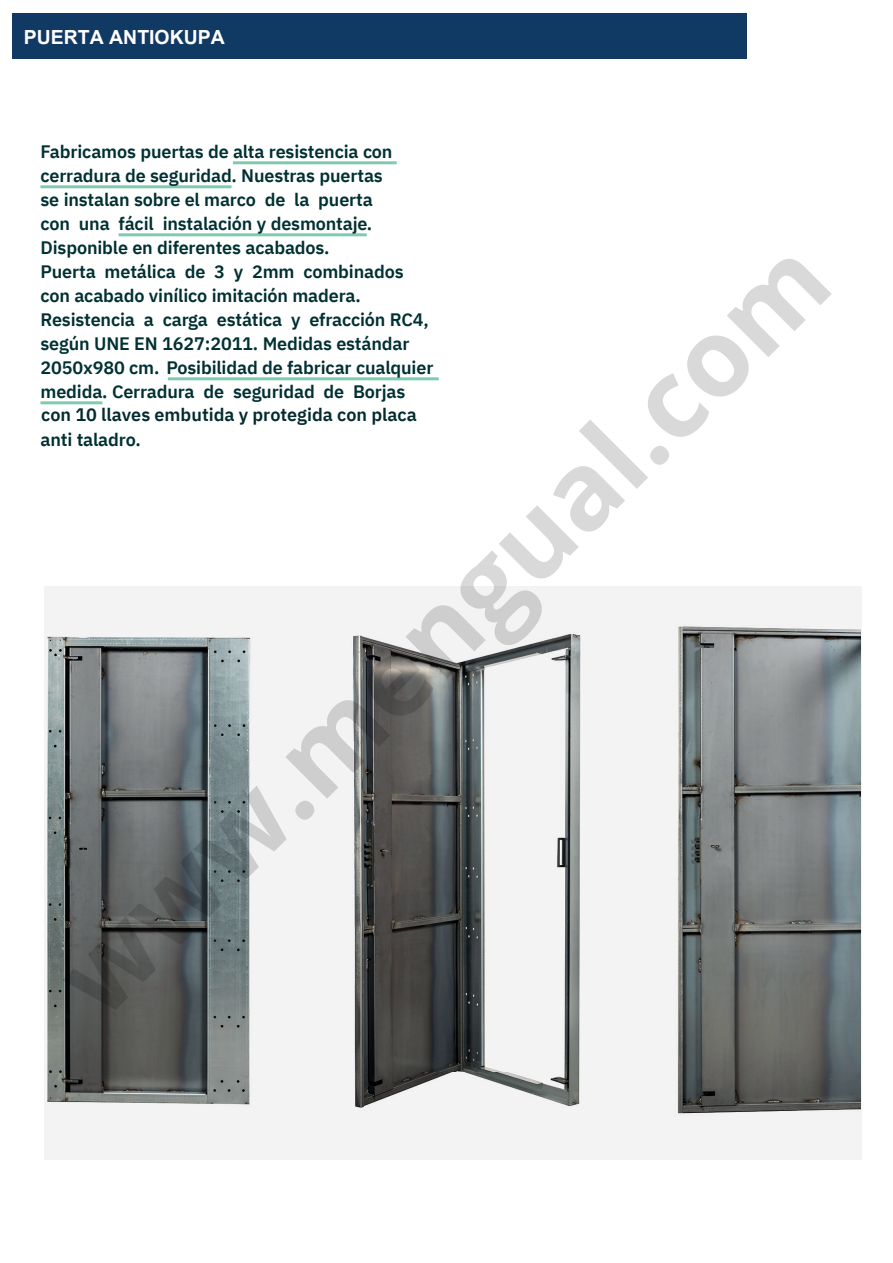
<style>
.page{position:relative;width:893px;height:1263px;background:#fff}
.page>*{position:absolute;margin:0;border:0;box-sizing:border-box;transform-origin:0 0}
.t1{font:700 108px "Open Sans";color:rgb(0 0 0/.15)}
.t2{font:700 19.5px "Arial";color:#fff}
.t3{font:600 18px/24px "IBM Plex Sans";letter-spacing:-.01em;color:#013032}
.t4{font:600 18px "IBM Plex Sans";color:#032b2e}
</style>
<div class="page">
<div style="left:44px;top:586px;width:817px;height:574px;background:#f3f3f3"></div>
<hr style="left:233px;top:161px;width:164px;height:3px;background:#7ecbae">
<hr style="left:40px;top:185px;width:191px;height:3px;background:#7ecbae">
<hr style="left:119px;top:233px;width:248px;height:3px;background:#7ecbae">
<hr style="left:168px;top:377px;width:271px;height:3px;background:#7ecbae">
<hr style="left:40px;top:401px;width:62px;height:3px;background:#7ecbae">
<img style="left:353px;top:634px;width:228px;height:474px">
<img style="left:47px;top:636px;width:204px;height:469px">
<img style="left:677px;top:626px;width:184px;height:488px">
<div style="left:12px;top:13px;width:735px;height:46px;background:#103964"></div>
<p class="t2" style="left:24px;top:24px;width:202px">PUERTA ANTIOKUPA</p>
<p class="t3" style="left:40px;top:138px;width:394px">Fabricamos puertas de alta resistencia con cerradura de seguridad. Nuestras puertas<br>se instalan sobre el marco de la puerta<br>con una fácil instalación y desmontaje.<br>Disponible en diferentes acabados.<br>Puerta metálica de 3 y 2mm combinados con acabado vinílico imitación madera.<br>Resistencia a carga estática y efracción RC4, según UNE EN 1627:2011. Medidas estándar 2050x980 cm. Posibilidad de fabricar cualquier medida. Cerradura de seguridad de Borjas</p>
<p class="t3" style="left:41px;top:426px;width:102px">anti taladro.</p>
<h1 class="t1" style="left:22px;top:941px;width:1040px;rotate:-45deg">www.mengual.com</h1>
<p class="t4" style="left:41px;top:400px;width:377px">con 10 llaves embutida y protegida con placa</p>
</div>
